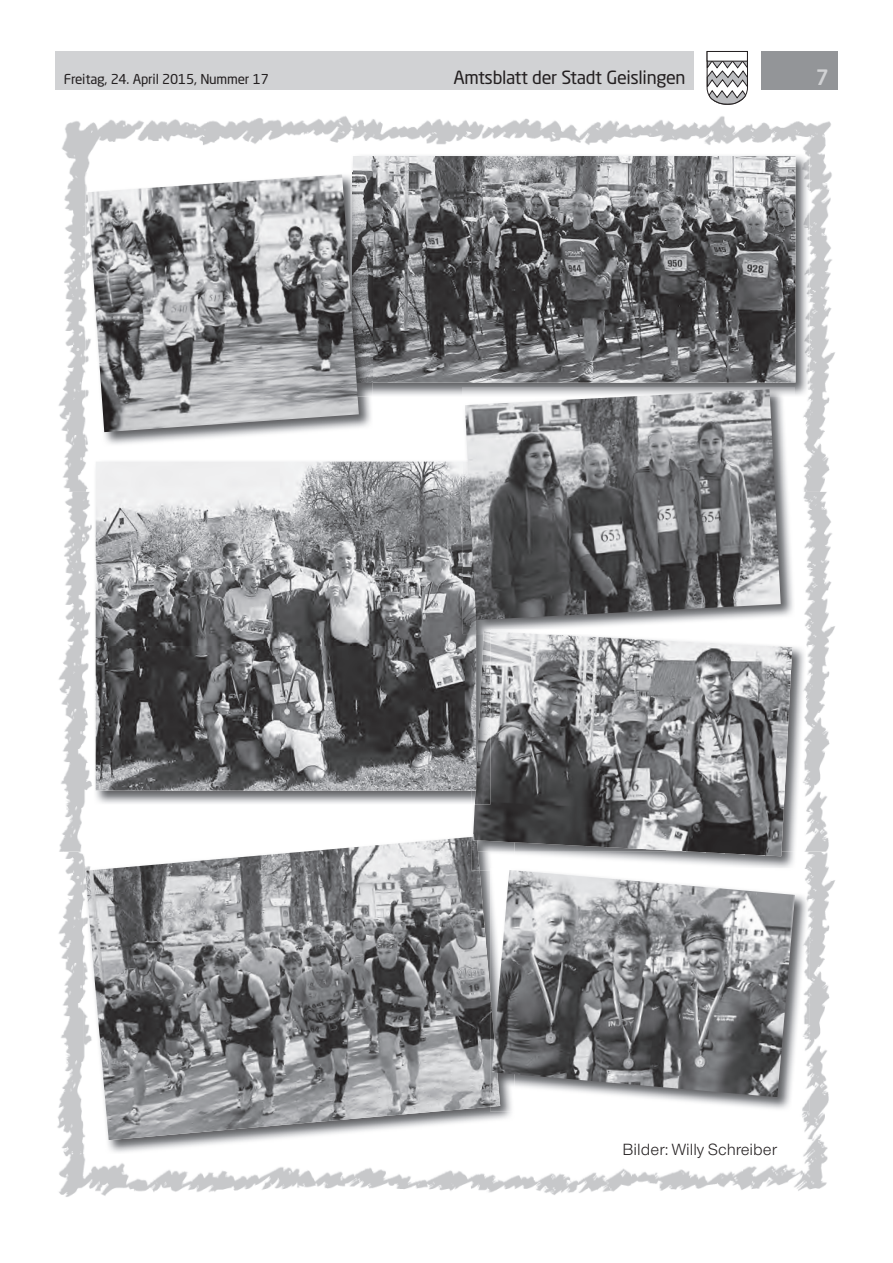
<style>
.page{position:relative;width:893px;height:1263px;background:#fff}
.page>*{position:absolute;margin:0;border:0;box-sizing:border-box;transform-origin:0 0}
.t1{font:500 21px "Neo Sans Std";color:#d1d2d4}
.t2{font:18px "Neo Sans Std";letter-spacing:-.02em;color:#231f20}
.t3{font:300 15px "Europa Nr 2 SB";color:#231f20}
.t4{font:13.5px "Neo Sans Std";letter-spacing:-.015em;color:#231f20}
</style>
<div class="page">
<div style="left:55px;top:51px;width:639px;height:38px;background:#d1d2d4"></div>
<div style="left:761px;top:51px;width:77px;height:38px;background:#939598"></div>
<svg style="left:706px;top:51px;width:42px;height:54px"></svg>
<div style="left:707px;top:51px;width:41px;height:10px;background:#fff;border:1px solid #231f20"></div>
<img style="left:58px;top:116px;width:777px;height:376px">
<img style="left:57px;top:852px;width:778px;height:345px">
<img style="left:58px;top:492px;width:777px;height:360px">
<img style="left:351px;top:154px;width:458px;height:243px">
<img style="left:353px;top:156px;width:442px;height:227px">
<img style="left:83px;top:835px;width:431px;height:319px">
<img style="left:85px;top:837px;width:405px;height:303px">
<img style="left:480px;top:852px;width:326px;height:18px">
<img style="left:471px;top:629px;width:335px;height:223px">
<img style="left:471px;top:837px;width:9px;height:33px">
<img style="left:473px;top:634px;width:319px;height:222px">
<img style="left:94px;top:460px;width:369px;height:32px">
<img style="left:94px;top:492px;width:377px;height:312px">
<img style="left:471px;top:790px;width:4px;height:14px">
<img style="left:475px;top:634px;width:15px;height:170px">
<img style="left:96px;top:462px;width:380px;height:328px">
<img style="left:490px;top:868px;width:319px;height:243px">
<img style="left:490px;top:991px;width:10px;height:116px">
<img style="left:492px;top:870px;width:303px;height:227px">
<img style="left:463px;top:387px;width:332px;height:105px">
<img style="left:476px;top:492px;width:319px;height:142px">
<img style="left:490px;top:631px;width:50px;height:3px">
<svg style="left:484px;top:631px;width:6px;height:3px"></svg>
<img style="left:463px;top:462px;width:13px;height:172px">
<img style="left:465px;top:389px;width:316px;height:231px">
<img style="left:85px;top:172px;width:288px;height:274px">
<img style="left:351px;top:172px;width:22px;height:225px">
<img style="left:353px;top:172px;width:20px;height:211px">
<img style="left:87px;top:174px;width:272px;height:258px">
<p class="t4" style="left:64px;top:71px;width:207px">Freitag, 24. April 2015, Nummer 17</p>
<h2 class="t2" style="left:453px;top:66px;width:234px">Amtsblatt der Stadt Geislingen</h2>
<h1 class="t1" style="left:816px;top:64px;width:15px">7</h1>
<p class="t3" style="left:623px;top:1140px;width:156px">Bilder: Willy Schreiber</p>
</div>
